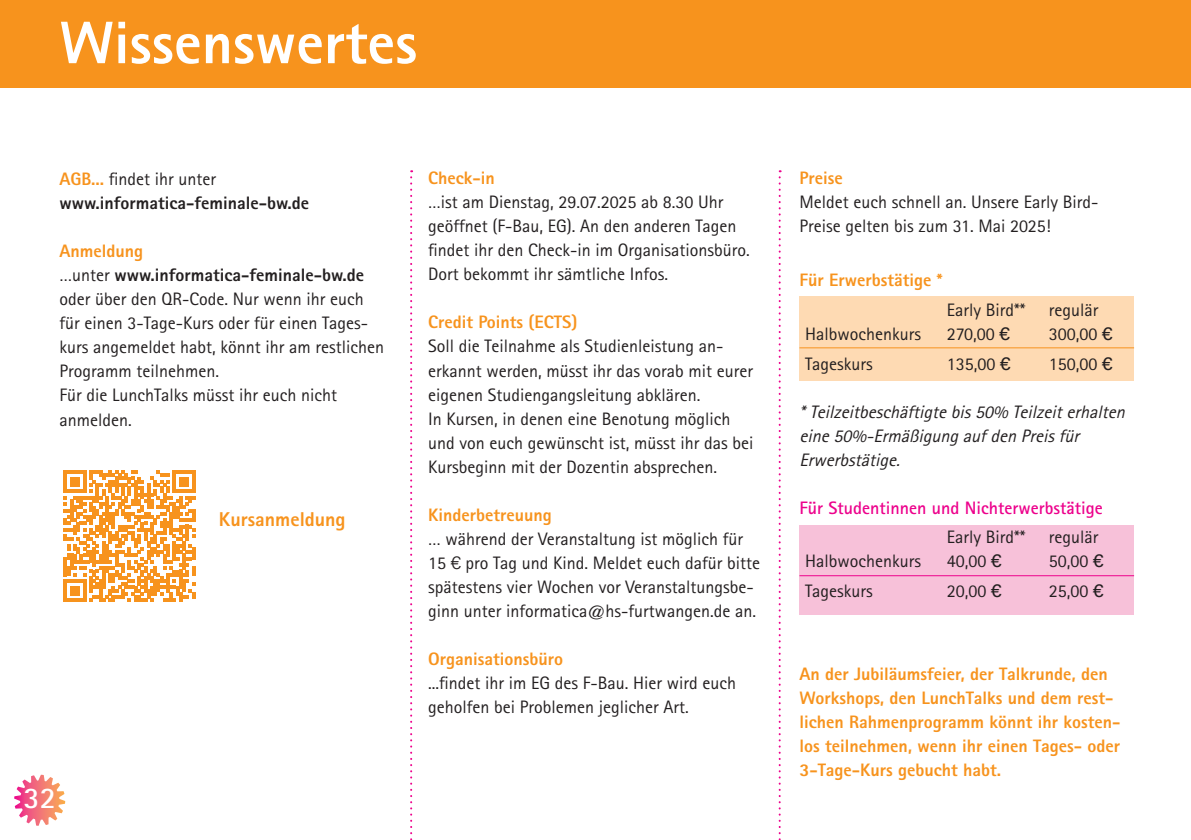
<style>
.page{position:relative;width:1191px;height:840px;background:#fff}
.page>*{position:absolute;margin:0;border:0;box-sizing:border-box;transform-origin:0 0}
.t1{font:800 60px "Rotis Sans Serif";color:#fff}
.t2{font:700 30px "Rotis Sans Serif";color:#fff}
.t3{font:800 20px "Rotis Sans Serif";color:#f7931d}
.t4{font:18px/24px "Rotis Sans Serif";color:#231f20}
.t5{font:800 18px/24px "Rotis Sans Serif";color:#f7931d}
.t6{font:italic 18px/24px "Rotis Sans Serif";color:#231f20}
.t7{font:800 18px/24px "Rotis Sans Serif";color:#231f20}
.t8{font:700 18px "Rotis Sans Serif";color:#ed028c}
.s1{color:#f7931d}
.s2{font-weight:400}
.s3{font-weight:800;color:#f7931d}
.s4{font-weight:800}
.s5{font-family:"Univers LT Pro 45";font-weight:300}
.s6{font-family:"Univers LT Pro 55 Roman"}
</style>
<div class="page">
<svg style="left:410px;top:170px;width:2px;height:670px"></svg>
<svg style="left:778px;top:170px;width:2px;height:670px"></svg>
<svg style="left:14px;top:774px;width:51px;height:51px"></svg>
<div style="left:0;top:0;width:1191px;height:88px;background:#f7931d"></div>
<svg style="left:64px;top:470px;width:131px;height:131px"></svg>
<div style="left:799px;top:296px;width:335px;height:84px;background:#fedab3"></div>
<div style="left:799px;top:525px;width:335px;height:89px;background:#f7c1d9"></div>
<hr style="left:799px;top:575px;width:335px;height:1px;background:#ed028c">
<hr style="left:799px;top:347px;width:335px;height:1px;background:#f7931d">
<h1 class="t1" style="left:60px;top:5px;width:359px">Wissenswertes</h1>
<p class="t7" style="left:60px;top:167px;width:251px"><span class="s1">AGB...</span> <span class="s2">findet ihr unter </span>www.informatica-feminale-bw.de</p>
<p class="t4" style="left:60px;top:239px;width:326px"><span class="s3">Anmeldung<br></span>…unter <span class="s4">www.informatica-feminale-bw.de </span>oder über den QR-Code. Nur wenn ihr euch für einen 3-Tage-Kurs oder für einen Tages&shy;kurs angemeldet habt, könnt ihr am restlichen<br>Programm teilnehmen.<br>Für die LunchTalks müsst ihr euch nicht anmelden.</p>
<h2 class="t2" style="left:24px;top:778px;width:34px">32</h2>
<p class="t3" style="left:219px;top:506px;width:128px">Kursanmeldung</p>
<p class="t5" style="left:428px;top:166px;width:68px">Check-in</p>
<p class="t4" style="left:428px;top:190px;width:323px">…ist am Dienstag, 29.07.2025 ab 8.30 Uhr geöffnet (F-Bau, EG). An den anderen Tagen findet ihr den Check-in im Organisationsbüro.<br>Dort bekommt ihr sämtliche Infos.</p>
<p class="t5" style="left:428px;top:310px;width:151px">Credit Points (ECTS)</p>
<p class="t4" style="left:428px;top:334px;width:327px">Soll die Teilnahme als Studienleistung an&shy;erkannt werden, müsst ihr das vorab mit eurer eigenen Studiengangsleitung abklären.<br>In Kursen, in denen eine Benotung möglich und von euch gewünscht ist, müsst ihr das bei Kursbeginn mit der Dozentin absprechen.</p>
<p class="t5" style="left:428px;top:502px;width:125px">Kinderbetreuung</p>
<p class="t4" style="left:428px;top:526px;width:333px">… während der Veranstaltung ist möglich für 15 <span class="s5">€</span> pro Tag und Kind. Meldet euch dafür bitte spätestens vier Wochen vor Veranstaltungsbe&shy;ginn unter informatica@hs-furtwangen.de an.</p>
<p class="t5" style="left:428px;top:646px;width:136px">Organisationsbüro</p>
<p class="t4" style="left:428px;top:670px;width:309px">...findet ihr im EG des F-Bau. Hier wird euch geholfen bei Problemen jeglicher Art.</p>
<p class="t5" style="left:799px;top:166px;width:45px">Preise</p>
<p class="t4" style="left:799px;top:190px;width:300px">Meldet euch schnell an. Unsere Early Bird-<br>Preise gelten bis zum 31. Mai 2025!</p>
<p class="t5" style="left:799px;top:267px;width:144px">Für Erwerbstätige *</p>
<p class="t4" style="left:947px;top:297px;width:80px">Early Bird**</p>
<p class="t4" style="left:1049px;top:297px;width:51px">regulär</p>
<p class="t4" style="left:805px;top:321px;width:117px">Halbwochenkurs</p>
<p class="t4" style="left:947px;top:321px;width:64px">270,00 <span class="s6">€</span></p>
<p class="t4" style="left:1049px;top:321px;width:65px">300,00 <span class="s6">€</span></p>
<p class="t4" style="left:805px;top:351px;width:69px">Tageskurs</p>
<p class="t4" style="left:947px;top:351px;width:65px">135,00 <span class="s6">€</span></p>
<p class="t4" style="left:1049px;top:351px;width:65px">150,00 <span class="s6">€</span></p>
<p class="t6" style="left:799px;top:399px;width:331px">*Teilzeitbeschäftigtebis50% Teilzeiterhalten eine50%-Ermäßigung aufden Preisfür<br>Erwerbstätige.</p>
<p class="t8" style="left:799px;top:496px;width:305px">Für Studentinnen und Nichterwerbstätige</p>
<p class="t4" style="left:947px;top:525px;width:80px">Early Bird**</p>
<p class="t4" style="left:1049px;top:525px;width:51px">regulär</p>
<p class="t4" style="left:805px;top:549px;width:117px">Halbwochenkurs</p>
<p class="t4" style="left:947px;top:549px;width:56px">40,00 <span class="s6">€</span></p>
<p class="t4" style="left:1049px;top:549px;width:56px">50,00 <span class="s6">€</span></p>
<p class="t4" style="left:805px;top:578px;width:69px">Tageskurs</p>
<p class="t4" style="left:947px;top:578px;width:56px">20,00 <span class="s6">€</span></p>
<p class="t4" style="left:1049px;top:578px;width:56px">25,00 <span class="s6">€</span></p>
<p class="t5" style="left:799px;top:661px;width:322px">An der Jubiläumsfeier, der Talkrunde, den Workshops, den LunchTalks und dem rest&shy;lichen Rahmenprogramm könnt ihr kosten&shy;los teilnehmen, wenn ihr einen Tages- oder 3-Tage-Kurs gebucht habt.</p>
</div>
